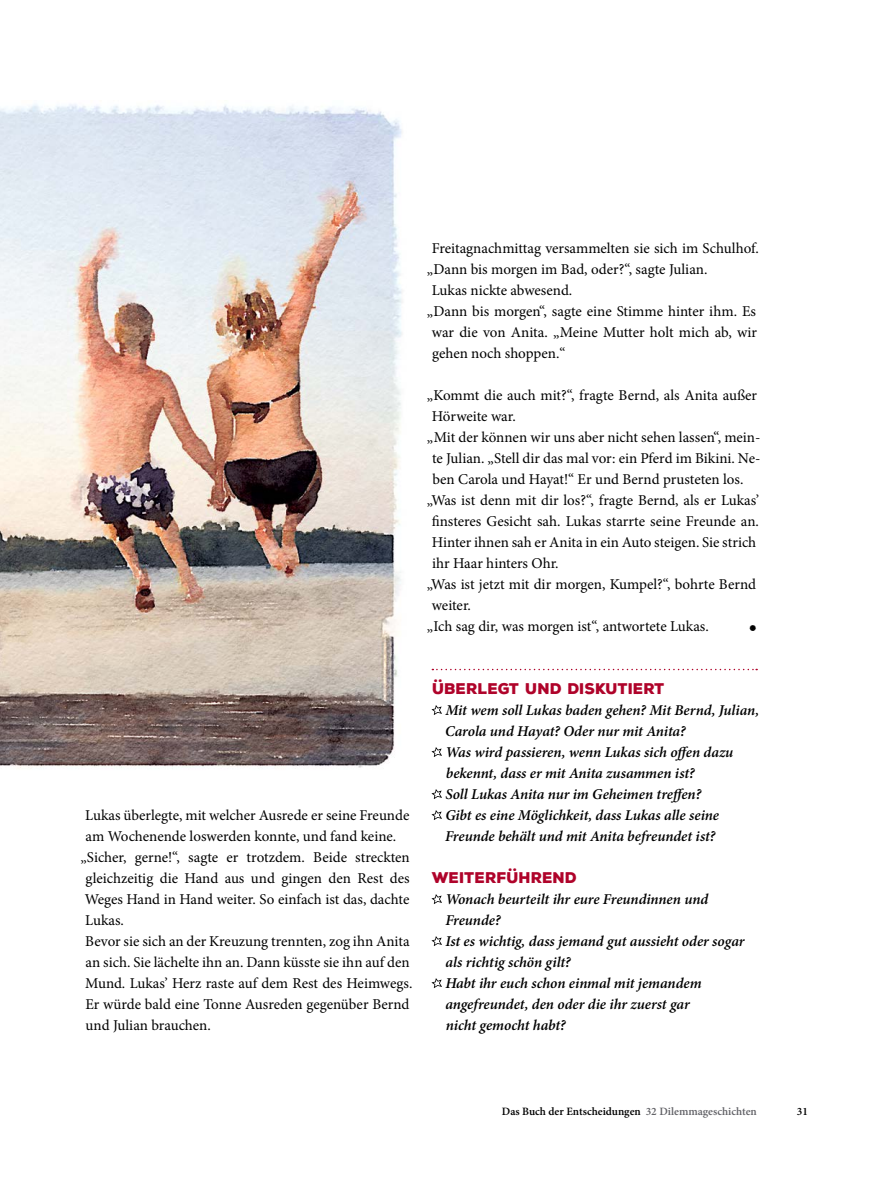
<style>
.page{position:relative;width:893px;height:1191px;background:#fff}
.page>*{position:absolute;margin:0;border:0;box-sizing:border-box;transform-origin:0 0}
.t1{font:15px "Minion Pro";color:#000}
.t2{font:italic 600 15px/21px "Minion Pro";letter-spacing:-.005em;color:#000}
.t3{font:900 15px "Nexa Rust Sans";color:#af032a}
.t4{font:15px "Nexa Rust Extras Free";color:#000}
.t5{font:600 11.25px "Minion Pro";color:#000}
.s1{color:#626267}
</style>
<div class="page">
<svg style="left:432px;top:669px;width:325px;height:1px"></svg>
<svg style="left:431px;top:705px;width:11px;height:10px"></svg>
<svg style="left:431px;top:747px;width:11px;height:10px"></svg>
<svg style="left:431px;top:789px;width:11px;height:10px"></svg>
<svg style="left:431px;top:810px;width:11px;height:10px"></svg>
<svg style="left:431px;top:894px;width:11px;height:10px"></svg>
<svg style="left:431px;top:936px;width:11px;height:10px"></svg>
<svg style="left:431px;top:978px;width:11px;height:10px"></svg>
<img style="left:0;top:104px;width:402px;height:665px">
<p class="t1" style="left:432px;top:238px;width:329px">Freitagnachmittag versammelten sie sich im Schulhof.</p>
<p class="t1" style="left:427px;top:259px;width:282px">„Dann bis morgen im Bad, oder?“, sagte Julian.</p>
<p class="t1" style="left:432px;top:280px;width:142px">Lukas nickte abwesend.</p>
<p class="t1" style="left:427px;top:301px;width:331px">„Dann bis morgen“, sagte eine Stimme hinter ihm. Es</p>
<p class="t1" style="left:432px;top:322px;width:327px">war die von Anita. „Meine Mutter holt mich ab, wir</p>
<p class="t1" style="left:432px;top:343px;width:135px">gehen noch shoppen.“</p>
<p class="t1" style="left:427px;top:385px;width:332px">„Kommt die auch mit?“, fragte Bernd, als Anita außer</p>
<p class="t1" style="left:432px;top:406px;width:85px">Hörweite war.</p>
<p class="t1" style="left:427px;top:427px;width:335px">„Mit der können wir uns aber nicht sehen lassen“, mein-</p>
<p class="t1" style="left:432px;top:448px;width:330px">te Julian. „Stell dir das mal vor: ein Pferd im Bikini. Ne-</p>
<p class="t1" style="left:432px;top:469px;width:313px">ben Carola und Hayat!“ Er und Bernd prusteten los.</p>
<p class="t1" style="left:427px;top:490px;width:334px">„Was ist denn mit dir los?“, fragte Bernd, als er Lukas’</p>
<p class="t1" style="left:432px;top:511px;width:329px">finsteres Gesicht sah. Lukas starrte seine Freunde an.</p>
<p class="t1" style="left:432px;top:532px;width:326px">Hinter ihnen sah er Anita in ein Auto steigen. Sie strich</p>
<p class="t1" style="left:432px;top:553px;width:128px">ihr Haar hinters Ohr.</p>
<p class="t1" style="left:427px;top:574px;width:331px">„Was ist jetzt mit dir morgen, Kumpel?“, bohrte Bernd</p>
<p class="t1" style="left:432px;top:595px;width:41px">weiter.</p>
<p class="t1" style="left:427px;top:616px;width:283px">„Ich sag dir, was morgen ist“, antwortete Lukas.</p>
<p class="t4" style="left:749px;top:617px;width:9px">B</p>
<p class="t1" style="left:85px;top:805px;width:326px">Lukas überlegte, mit welcher Ausrede er seine Freunde</p>
<p class="t1" style="left:86px;top:826px;width:312px">am Wochenende loswerden konnte, und fand keine.</p>
<p class="t1" style="left:80px;top:847px;width:331px">„Sicher, gerne!“, sagte er trotzdem. Beide streckten</p>
<p class="t1" style="left:86px;top:868px;width:325px">gleichzeitig die Hand aus und gingen den Rest des</p>
<p class="t1" style="left:85px;top:889px;width:326px">Weges Hand in Hand weiter. So einfach ist das, dachte</p>
<p class="t1" style="left:85px;top:910px;width:40px">Lukas.</p>
<p class="t1" style="left:85px;top:931px;width:326px">Bevor sie sich an der Kreuzung trennten, zog ihn Anita</p>
<p class="t1" style="left:86px;top:952px;width:326px">an sich. Sie lächelte ihn an. Dann küsste sie ihn auf den</p>
<p class="t1" style="left:85px;top:973px;width:329px">Mund. Lukas’ Herz raste auf dem Rest des Heimwegs.</p>
<p class="t1" style="left:85px;top:994px;width:326px">Er würde bald eine Tonne Ausreden gegenüber Bernd</p>
<p class="t1" style="left:86px;top:1015px;width:127px">und Julian brauchen.</p>
<p class="t3" style="left:433px;top:678px;width:234px">ÜBERLEGT UND DISKUTIERT</p>
<p class="t2" style="left:445px;top:699px;width:316px">Mit wem soll Lukas baden gehen? Mit Bernd, Julian, Carola und Hayat? Oder nur mit Anita?<br>Was wird passieren, wenn Lukas sich offen dazu bekennt, dass er mit Anita zusammen ist?<br>Soll Lukas Anita nur im Geheimen treffen?<br>Gibt es eine Möglichkeit, dass Lukas alle seine Freunde behält und mit Anita befreundet ist?</p>
<p class="t3" style="left:432px;top:867px;width:147px">WEITERFÜHREND</p>
<p class="t2" style="left:445px;top:888px;width:301px">Wonach beurteilt ihr eure Freundinnen und<br>Freunde?<br>Ist es wichtig, dass jemand gut aussieht oder sogar als richtig schön gilt?<br>Habt ihr euch schon einmal mit jemandem angefreundet, den oder die ihr zuerst gar<br>nicht gemocht habt?</p>
<p class="t5" style="left:502px;top:1104px;width:257px">Das Buch der Entscheidungen <span class="s1">32 Dilemmageschichten</span></p>
<p class="t5" style="left:797px;top:1104px;width:13px">31</p>
</div>
